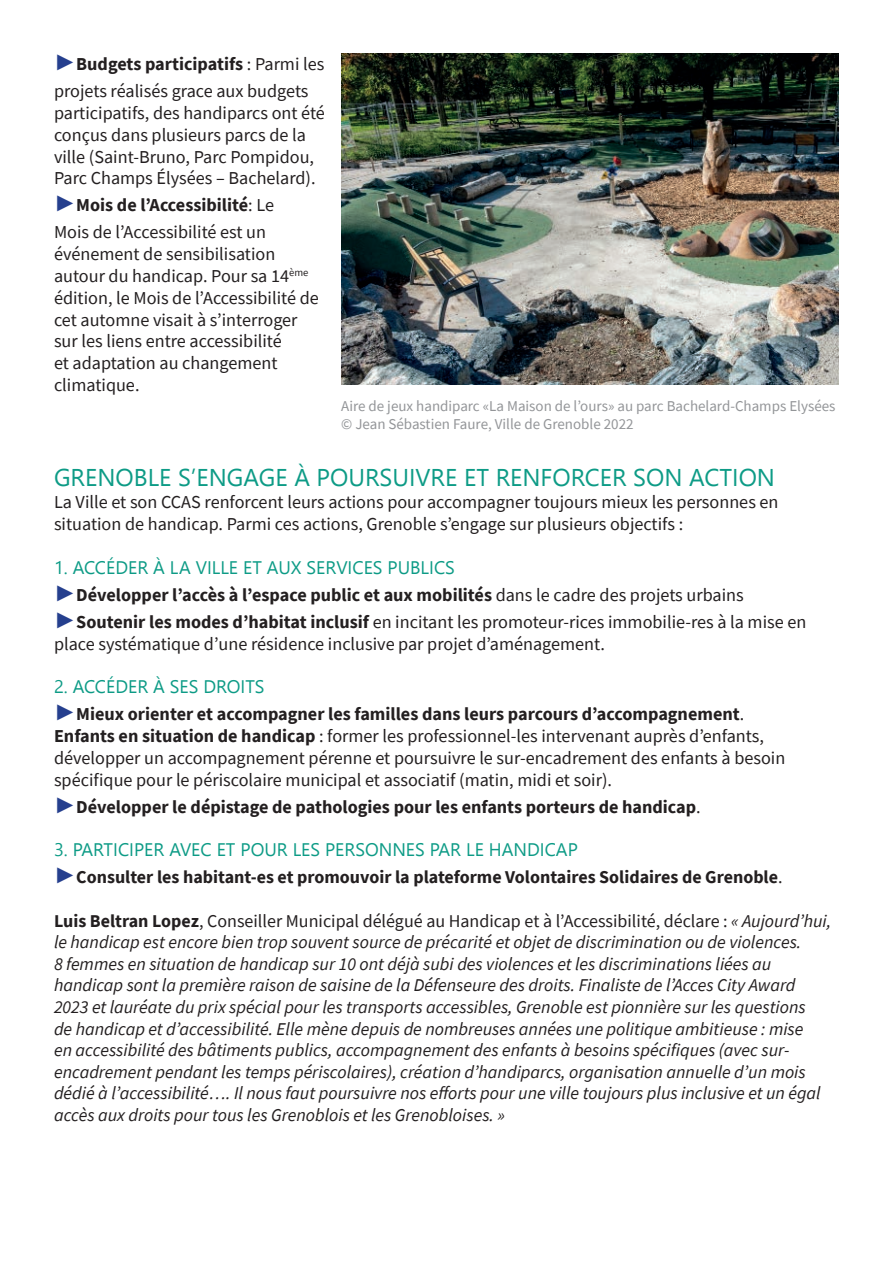
<style>
.page{position:relative;width:893px;height:1263px;background:#fff}
.page>*{position:absolute;margin:0;border:0;box-sizing:border-box;transform-origin:0 0}
.t1{font:18.15px/21.8px "Source Sans Pro";color:#231f20}
.t2{font:700 18.15px/27px "Source Sans Pro";color:#231f20}
.t3{font:italic 18px/21.6px "Source Sans Pro";color:#231f20}
.t4{font:700 18px "Source Sans Pro";color:#231f20}
.t5{font:15px/18px "Source Sans Pro";color:#939598}
.s1{font-family:"Arial";font-weight:900;font-size:22.5px;color:#253f8e}
.s2{font-weight:700}
.s3{font-weight:400}
.s4{font-size:18px}
.s5{font-weight:700;font-style:normal}
.s6{font-style:normal}
</style>
<div class="page">
<img style="left:341px;top:53px;width:498px;height:332px">
<p class="t1" style="left:54px;top:50px;width:272px;line-height:27px"><span class="s1">►</span><span class="s2">Budgets participatifs</span> : Parmi les projets réalisés grace aux budgets</p>
<p class="t1" style="left:54px;top:102px;width:272px">participatifs, des handiparcs ont été conçus dans plusieurs parcs de la ville (Saint-Bruno, Parc Pompidou, Parc Champs Élysées – Bachelard).</p>
<p class="t1" style="left:54px;top:192px;width:221px;line-height:27px"><span class="s1">►</span><span class="s2">Mois de l’Accessibilité</span>: Le<br>Mois de l’Accessibilité est un</p>
<p class="t1" style="left:54px;top:243px;width:266px">événement de sensibilisation autour du handicap. Pour sa 14<sup>ème </sup>édition, le Mois de l’Accessibilité de cet automne visait à s’interroger sur les liens entre accessibilité<br>et adaptation au changement climatique.</p>
<p class="t5" style="left:341px;top:397px;width:496px">Aire de jeux handiparc «La Maison de l’ours» au parc Bachelard-Champs Elysées © Jean Sébastien Faure, Ville de Grenoble 2022</p>
<p class="t1" style="left:54px;top:491px;width:726px">La Ville et son CCAS renforcent leurs actions pour accompagner toujours mieux les personnes en situation de handicap. Parmi ces actions, Grenoble s’engage sur plusieurs objectifs :</p>
<p class="t2" style="left:54px;top:581px;width:754px"><span class="s1">►</span>Développer l’accès à l’espace public et aux mobilités <span class="s3">dans le cadre des projets urbains </span><span class="s1">►</span>Soutenir les modes d’habitat inclusif <span class="s3">en incitant les promoteur-rices immobilie-res à la mise en</span></p>
<p class="t1" style="left:54px;top:632px;width:552px">place systématique d’une résidence inclusive par projet d’aménagement.</p>
<p class="t1" style="left:54px;top:703px;width:733px"><span class="s1">►</span><span class="s2">Mieux orienter et accompagner les familles dans leurs parcours d’accompagnement</span><span class="s4">.<br></span><span class="s2">Enfants en situation de handicap</span> : former les professionnel-les intervenant auprès d’enfants, développer un accompagnement pérenne et poursuivre le sur-encadrement des enfants à besoin spécifique pour le périscolaire municipal et associatif (matin, midi et soir).</p>
<p class="t2" style="left:54px;top:793px;width:648px"><span class="s1">►</span>Développer le dépistage de pathologies pour les enfants porteurs de handicap<span class="s3">.</span></p>
<p class="t4" style="left:54px;top:865px;width:730px"><span class="s1">►</span>Consulter les habitant-es et promouvoir la plateforme Volontaires Solidaires de Grenoble<span class="s3">.</span></p>
<p class="t3" style="left:54px;top:909px;width:779px"><span class="s5">Luis Beltran Lopez</span><span class="s6">, Conseiller Municipal délégué au Handicap et à l’Accessibilité, déclare :</span> « Aujourd’hui, le handicap est encore bien trop souvent source de précarité et objet de discrimination ou de violences.<br>8 femmes en situation de handicap sur 10 ont déjà subi des violences et les discriminations liées au handicap sont la première raison de saisine de la Défenseure des droits. Finaliste de l’Acces City Award 2023 et lauréate du prix spécial pour les transports accessibles, Grenoble est pionnière sur les questions<br>de handicap et d’accessibilité. Elle mène depuis de nombreuses années une politique ambitieuse : mise<br>en accessibilité des bâtiments publics, accompagnement des enfants à besoins spécifiques (avec sur&shy;encadrement pendant les temps périscolaires), création d’handiparcs, organisation annuelle d’un mois dédié à l’accessibilité…. Il nous faut poursuivre nos efforts pour une ville toujours plus inclusive et un égal accès aux droits pour tous les Grenoblois et les Grenobloises. »</p>
</div>
